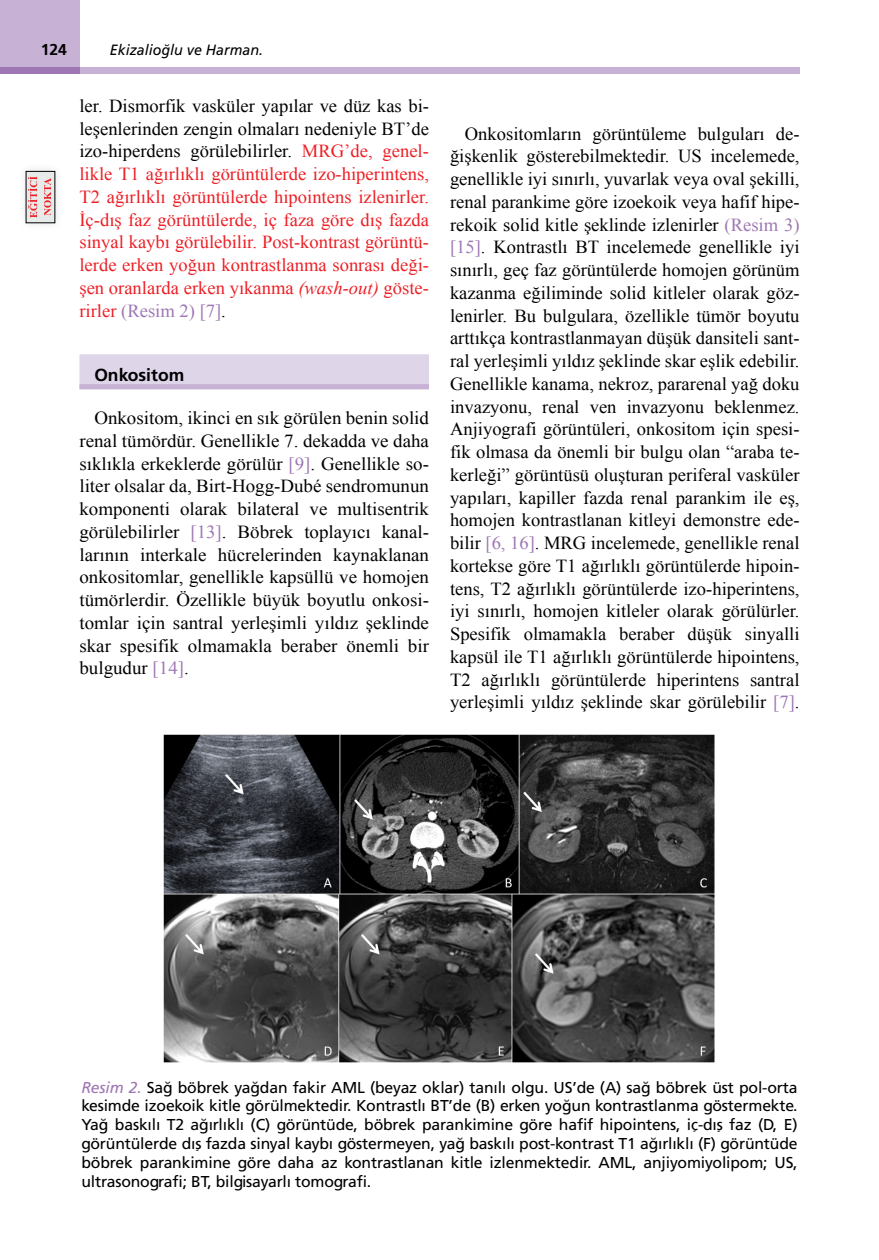
<style>
.page{position:relative;width:879px;height:1260px;background:#fff}
.page>*{position:absolute;margin:0;border:0;box-sizing:border-box;transform-origin:0 0}
.YAZI{font:18.38px/22.8px "Times New Roman";color:#000;text-align:justify}
.YAZI-2{font:18.38px/22.8px "Times New Roman";color:#ed1f26;text-align:justify}
.ARA_BASLIK{font:17.5px "Frutiger Bold Tr";color:#000}
.RESİM-ALTI{font:15.75px/18.9px "Frutiger Normal Tr";letter-spacing:-.01em;color:#000;text-align:justify}
.t1{font:15.75px "Frutiger Bold Tr";color:#000}
.t2{font:14.88px "Frutiger Italic Tr";color:#000;scale:.96 1}
.s1{color:#000}
.s2{font-style:italic}
.s3{color:#9e76b3}
.s4{font-family:"Frutiger Italic Tr";color:#9e76b3}
</style>
<div class="page">
<div style="left:79px;top:67px;width:720px;height:7px;background:#c7b2d5"></div>
<div style="left:0;top:0;width:79px;height:74px;background:#c7b2d5"></div>
<div style="left:0;top:67px;width:79px;height:7px;background:#9e76b3"></div>
<div style="left:79px;top:354px;width:350px;height:35px;background:#ded5e9"></div>
<div style="left:79px;top:384px;width:350px;height:5px;background:#c7b2d5"></div>
<img style="left:163px;top:734px;width:552px;height:329px">
<div style="left:16px;top:162px;width:49px;height:71px;background:#000;opacity:.12"></div>
<div style="left:26px;top:171px;width:29px;height:52px;background:#e6eae9"></div>
<svg style="left:28px;top:176px;width:9px;height:42px"></svg>
<svg style="left:44px;top:178px;width:7px;height:38px"></svg>
<p class="t1" style="left:41px;top:40px;width:28px">124</p>
<p class="t2" style="left:110px;top:41px;width:161px">Ekizalioğlu ve Harman.</p>
<p class="YAZI-2" style="left:79px;top:94px;width:351px"><span class="s1">ler. Dismorfik vasküler yapılar ve düz kas bi&shy;leşenlerinden zengin olmaları nedeniyle BT’de izo-hiperdens görülebilirler.</span> MRG’de, genel&shy;likle T1 ağırlıklı görüntülerde izo-hiperintens, T2 ağırlıklı görüntülerde hipointens izlenirler.<br>İç-dış faz görüntülerde, iç faza göre dış fazda sinyal kaybı görülebilir. Post-kontrast görüntü&shy;lerde erken yoğun kontrastlanma sonrası deği&shy;şen oranlarda erken yıkanma <span class="s2">(wash-out)</span> göste&shy;rirler <span class="s3">(Resim 2) [7]</span><span class="s1">.</span></p>
<p class="ARA_BASLIK" style="left:94px;top:365px;width:91px">Onkositom</p>
<p class="YAZI" style="left:79px;top:406px;width:351px;text-indent:15px">Onkositom, ikinci en sık görülen benin solid renal tümördür. Genellikle 7. dekadda ve daha sıklıkla erkeklerde görülür <span class="s3">[9]</span>. Genellikle so&shy;liter olsalar da, Birt-Hogg-Dubé sendromunun komponenti olarak bilateral ve multisentrik görülebilirler <span class="s3">[13]</span>. Böbrek toplayıcı kanal&shy;larının interkale hücrelerinden kaynaklanan onkositomlar, genellikle kapsüllü ve homojen tümörlerdir. Özellikle büyük boyutlu onkosi&shy;tomlar için santral yerleşimli yıldız şeklinde skar spesifik olmamakla beraber önemli bir bulgudur <span class="s3">[14]</span>.</p>
<p class="YAZI" style="left:450px;top:122px;width:351px;text-indent:15px">Onkositomların görüntüleme bulguları de&shy;ğişkenlik gösterebilmektedir. US incelemede, genellikle iyi sınırlı, yuvarlak veya oval şekilli, renal parankime göre izoekoik veya hafif hipe&shy;rekoik solid kitle şeklinde izlenirler <span class="s3">(Resim 3) [15]</span>. Kontrastlı BT incelemede genellikle iyi sınırlı, geç faz görüntülerde homojen görünüm kazanma eğiliminde solid kitleler olarak göz&shy;lenirler. Bu bulgulara, özellikle tümör boyutu arttıkça kontrastlanmayan düşük dansiteli sant&shy;ral yerleşimli yıldız şeklinde skar eşlik edebilir.<br>Genellikle kanama, nekroz, pararenal yağ doku invazyonu, renal ven invazyonu beklenmez.<br>Anjiyografi görüntüleri, onkositom için spesi&shy;fik olmasa da önemli bir bulgu olan “araba te&shy;kerleği” görüntüsü oluşturan periferal vasküler yapıları, kapiller fazda renal parankim ile eş, homojen kontrastlanan kitleyi demonstre ede&shy;bilir <span class="s3">[6, 16]</span>. MRG incelemede, genellikle renal kortekse göre T1 ağırlıklı görüntülerde hipoin&shy;tens, T2 ağırlıklı görüntülerde izo-hiperintens, iyi sınırlı, homojen kitleler olarak görülürler.<br>Spesifik olmamakla beraber düşük sinyalli kapsül ile T1 ağırlıklı görüntülerde hipointens, T2 ağırlıklı görüntülerde hiperintens santral yerleşimli yıldız şeklinde skar görülebilir <span class="s3">[7]</span>.</p>
<p class="RESİM-ALTI" style="left:81px;top:1078px;width:717px"><span class="s4">Resim 2.</span> Sağ böbrek yağdan fakir AML (beyaz oklar) tanılı olgu. US’de (A) sağ böbrek üst pol-orta kesimde izoekoik kitle görülmektedir. Kontrastlı BT’de (B) erken yoğun kontrastlanma göstermekte.<br>Yağ baskılı T2 ağırlıklı (C) görüntüde, böbrek parankimine göre hafif hipointens, iç-dış faz (D, E) görüntülerde dış fazda sinyal kaybı göstermeyen, yağ baskılı post-kontrast T1 ağırlıklı (F) görüntüde böbrek parankimine göre daha az kontrastlanan kitle izlenmektedir. AML, anjiyomiyolipom; US, ultrasonografi; BT, bilgisayarlı tomografi.</p>
</div>
